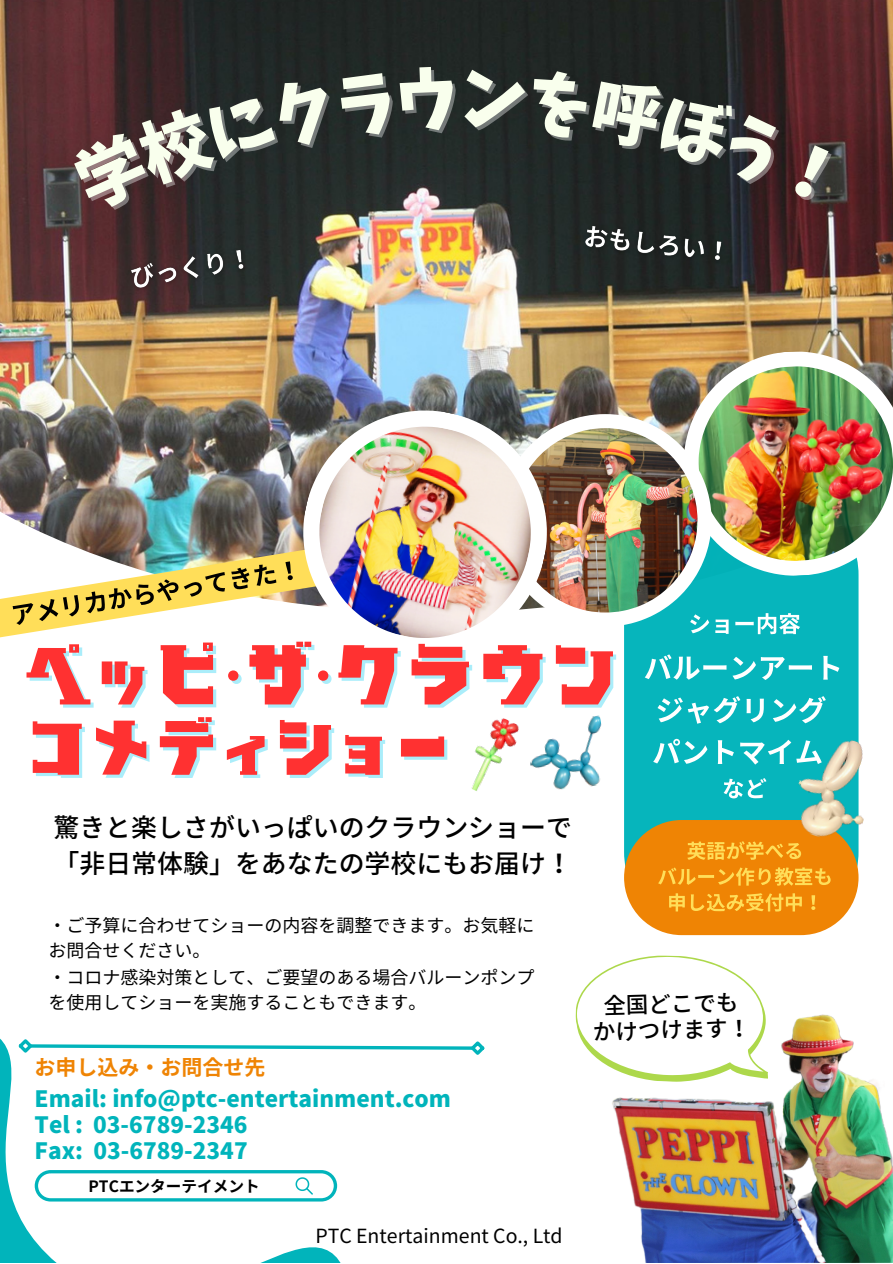
<style>
.page{position:relative;width:893px;height:1264px;background:#fff}
.page>*{position:absolute;margin:0;border:0;box-sizing:border-box;transform-origin:0 0}
.t1{font:71.85px "CHI Grid";color:#ff3131}
.t2{font:65.55px "CHI Grid";color:#ff3131}
.t3{font:500 25.95px/35.8px "Noto Sans JP";color:#000}
.t4{font:900 22.5px/25.8px "Noto Sans JP";color:#01b4bb}
.t5{font:500 22.5px/25.8px "Noto Sans JP";color:#000;text-align:center}
.t6{font:700 21px "Noto Sans JP";color:#ef8404}
.t7{font:19.5px "Noto Sans JP";color:#000}
.t8{font:18px/24.8px "Noto Sans JP";color:#000}
.t9{font:700 15.6px "Noto Sans JP";color:#000}
</style>
<div class="page">
<img style="left:0;top:0;width:892px;height:612px">
<div style="left:624px;top:491px;width:234px;height:444px;background:#01b4bb;border-radius:83px"></div>
<img style="left:683px;top:351px;width:209px;height:224px">
<img style="left:698px;top:366px;width:194px;height:195px">
<img style="left:0;top:546px;width:303px;height:92px">
<img style="left:303px;top:410px;width:244px;height:202px">
<img style="left:319px;top:426px;width:180px;height:212px">
<svg style="left:0;top:1038px;width:340px;height:224px"></svg>
<img style="left:612px;top:935px;width:280px;height:327px">
<img style="left:471px;top:718px;width:48px;height:73px">
<img style="left:530px;top:715px;width:72px;height:75px">
<svg style="left:575px;top:954px;width:193px;height:128px"></svg>
<img style="left:798px;top:728px;width:66px;height:120px">
<svg style="left:16px;top:1038px;width:469px;height:20px"></svg>
<svg style="left:35px;top:1169px;width:302px;height:32px"></svg>
<img style="left:121px;top:239px;width:140px;height:62px">
<img style="left:575px;top:217px;width:163px;height:58px">
<svg style="left:653px;top:738px;width:54px;height:25px"></svg>
<svg style="left:717px;top:740px;width:16px;height:24px"></svg>
<svg style="left:740px;top:739px;width:81px;height:25px"></svg>
<img style="left:499px;top:414px;width:229px;height:220px">
<svg style="left:735px;top:613px;width:65px;height:21px"></svg>
<svg style="left:644px;top:654px;width:82px;height:25px"></svg>
<svg style="left:732px;top:656px;width:79px;height:24px"></svg>
<svg style="left:823px;top:656px;width:16px;height:23px"></svg>
<svg style="left:657px;top:696px;width:83px;height:27px"></svg>
<svg style="left:746px;top:698px;width:17px;height:24px"></svg>
<svg style="left:772px;top:696px;width:53px;height:27px"></svg>
<svg style="left:624px;top:820px;width:234px;height:115px;background:#e79726"></svg>
<svg style="left:723px;top:778px;width:43px;height:20px"></svg>
<svg style="left:69px;top:72px;width:324px;height:142px;background:#312a2a"></svg>
<div style="left:399px;top:65px;width:55px;height:67px;background:#222927"></div>
<svg style="left:464px;top:68px;width:318px;height:118px;background:#222524"></svg>
<svg style="left:792px;top:144px;width:37px;height:55px;background:#4b3233"></svg>
<h1 class="t1" style="left:23px;top:641px;width:598px">ペッピ・ザ・クラウン</h1>
<h2 class="t2" style="left:23px;top:717px;width:434px">コメディショー</h2>
<h3 class="t3" style="left:54px;top:808px;width:520px">驚きと楽しさがいっぱいのクラウンショーで「⾮⽇常体験」をあなたの学校にもお届け！</h3>
<p class="t8" style="left:48px;top:912px;width:487px">・ご予算に合わせてショーの内容を調整できます。お気軽にお問合せください。</p>
<p class="t8" style="left:48px;top:963px;width:487px">・コロナ感染対策として、ご要望のある場合バルーンポンプを使⽤してショーを実施することもできます。</p>
<p class="t6" style="left:35px;top:1050px;width:232px">お申し込み・お問合せ先</p>
<p class="t4" style="left:35px;top:1084px;width:418px">Email: info@ptc-entertainment.com<br>Tel : 03-6789-2346<br>Fax: 03-6789-2347</p>
<p class="t9" style="left:88px;top:1173px;width:173px">PTCエンターテイメント</p>
<p class="t7" style="left:315px;top:1220px;width:249px">PTC Entertainment Co., Ltd</p>
<p class="t5" style="left:591px;top:992px;width:159px;rotate:-2deg">全国どこでもかけつけます！</p>
</div>
